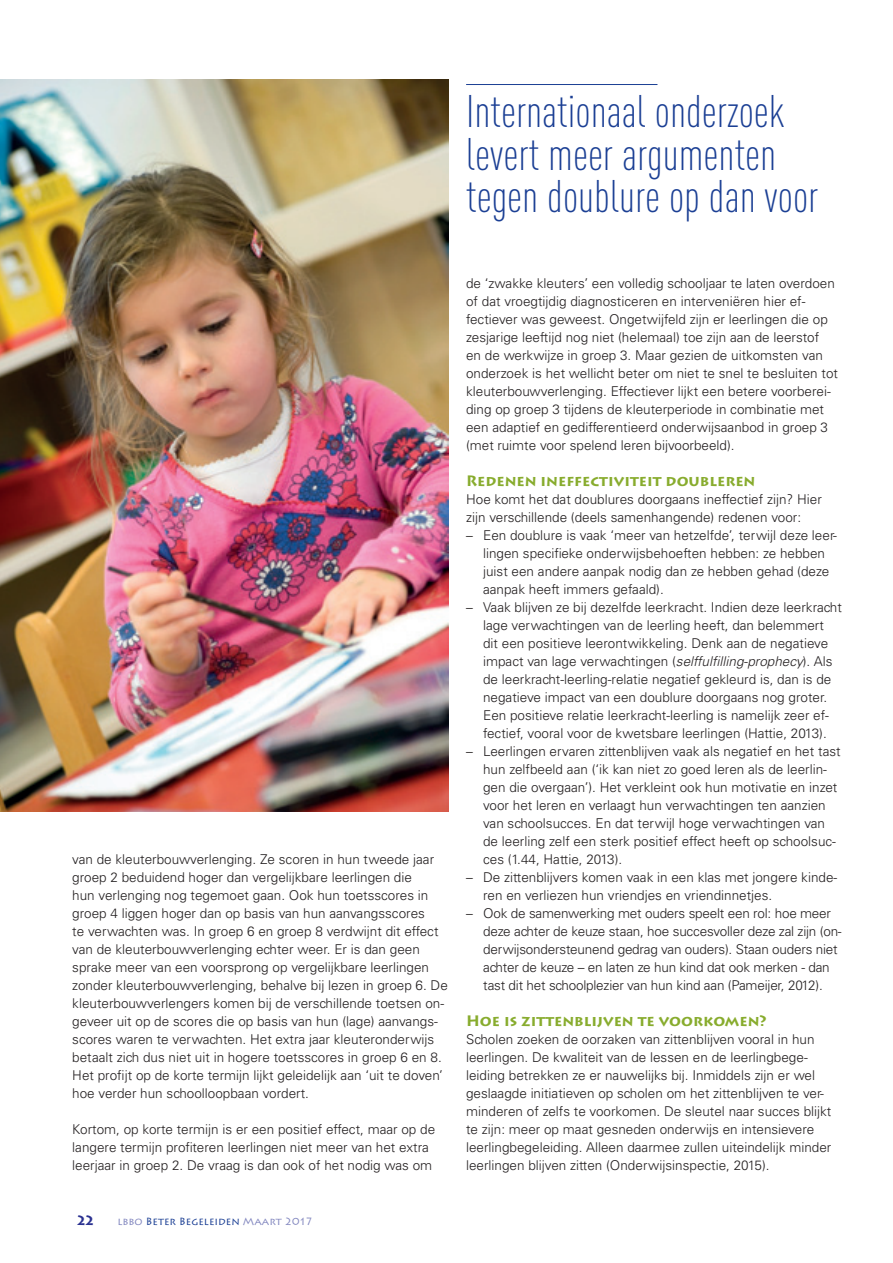
<style>
.page{position:relative;width:893px;height:1263px;background:#fff}
.page>*{position:absolute;margin:0;border:0;box-sizing:border-box;transform-origin:0 0}
.t1{font:300 45px/42.5px "DIN Cond";color:#1b3f94}
.t2{font:700 15px "Lithos Pro";color:#88ac2e}
.t3{font:300 13.5px/18px "Univers LT Std";color:#231f20}
.t4{font:700 13.5px "Lithos Pro";color:#2b3291}
.t5{font:10.5px "Lithos Pro";color:#1b3f94}
.s1{color:#8287bf}
.s2{font-style:italic}
</style>
<div class="page">
<hr style="left:466px;top:84px;width:191px;height:1px;background:#1b3f94">
<img style="left:0;top:80px;width:448px;height:731px">
<h1 class="t1" style="left:466px;top:90px;width:354px">Internationaal onderzoek levert meer argumenten tegen doublure op dan voor</h1>
<p class="t3" style="left:72px;top:850px;width:377px">van de kleuterbouwverlenging. Ze scoren in hun tweede jaar groep 2 beduidend hoger dan vergelijkbare leerlingen die<br>hun verlenging nog tegemoet gaan. Ook hun toetsscores in groep 4 liggen hoger dan op basis van hun aanvangsscores<br>te verwachten was. In groep 6 en groep 8 verdwijnt dit effect van de kleuterbouwverlenging echter weer. Er is dan geen sprake meer van een voorsprong op vergelijkbare leerlingen zonder kleuterbouwverlenging, behalve bij lezen in groep 6. De kleuterbouwverlengers komen bij de verschillende toetsen on&shy;geveer uit op de scores die op basis van hun (lage) aanvangs&shy;scores waren te verwachten. Het extra jaar kleuteronderwijs betaalt zich dus niet uit in hogere toetsscores in groep 6 en 8.<br>Het profijt op de korte termijn lijkt geleidelijk aan ‘uit te doven’ hoe verder hun schoolloopbaan vordert.</p>
<p class="t3" style="left:72px;top:1120px;width:364px">Kortom, op korte termijn is er een positief effect, maar op de langere termijn profiteren leerlingen niet meer van het extra leerjaar in groep 2. De vraag is dan ook of het nodig was om</p>
<p class="t4" style="left:76px;top:1213px;width:20px">22</p>
<p class="t5" style="left:117px;top:1216px;width:197px"><span class="s1">lbbo</span> Beter Begeleiden <span class="s1">Maart 2017</span></p>
<p class="t3" style="left:466px;top:274px;width:373px">de ‘zwakke kleuters’ een volledig schooljaar te laten overdoen of dat vroegtijdig diagnosticeren en interveniëren hier ef&shy;fectiever was geweest. Ongetwijfeld zijn er leerlingen die op zesjarige leeftijd nog niet (helemaal) toe zijn aan de leerstof<br>en de werkwijze in groep 3. Maar gezien de uitkomsten van onderzoek is het wellicht beter om niet te snel te besluiten tot kleuterbouwverlenging. Effectiever lijkt een betere voorberei&shy;ding op groep 3 tijdens de kleuterperiode in combinatie met een adaptief en gedifferentieerd onderwijsaanbod in groep 3 (met ruimte voor spelend leren bijvoorbeeld).</p>
<p class="t2" style="left:466px;top:472px;width:291px">Redenen ineffectiviteit doubleren</p>
<p class="t3" style="left:466px;top:490px;width:357px">Hoe komt het dat doublures doorgaans ineffectief zijn? Hier zijn verschillende (deels samenhangende) redenen voor:</p>
<p class="t3" style="left:483px;top:526px;width:355px;text-indent:-17px">– Een doublure is vaak ‘meer van hetzelfde’, terwijl deze leer&shy;lingen specifieke onderwijsbehoeften hebben: ze hebben juist een andere aanpak nodig dan ze hebben gehad (deze aanpak heeft immers gefaald).</p>
<p class="t3" style="left:466px;top:598px;width:377px;text-align:center">– Vaak blijven ze bij dezelfde leerkracht. Indien deze leerkracht lage verwachtingen van de leerling heeft, dan belemmert<br>dit een positieve leerontwikkeling. Denk aan de negatieve impact van lage verwachtingen (<span class="s2">selffulfilling-prophecy</span>). Als<br>de leerkracht-leerling-relatie negatief gekleurd is, dan is de negatieve impact van een doublure doorgaans nog groter.<br>Een positieve relatie leerkracht-leerling is namelijk zeer ef&shy;fectief, vooral voor de kwetsbare leerlingen (Hattie, 2013).</p>
<p class="t3" style="left:483px;top:742px;width:359px;text-indent:-17px">– Leerlingen ervaren zittenblijven vaak als negatief en het tast hun zelfbeeld aan (‘ik kan niet zo goed leren als de leerlin&shy;gen die overgaan’). Het verkleint ook hun motivatie en inzet voor het leren en verlaagt hun verwachtingen ten aanzien van schoolsucces. En dat terwijl hoge verwachtingen van de leerling zelf een sterk positief effect heeft op schoolsuc&shy;ces (1.44, Hattie, 2013).</p>
<p class="t3" style="left:483px;top:868px;width:356px;text-indent:-17px">– De zittenblijvers komen vaak in een klas met jongere kinde&shy;ren en verliezen hun vriendjes en vriendinnetjes.</p>
<p class="t3" style="left:483px;top:904px;width:360px;text-indent:-17px">– Ook de samenwerking met ouders speelt een rol: hoe meer deze achter de keuze staan, hoe succesvoller deze zal zijn (on&shy;derwijsondersteunend gedrag van ouders). Staan ouders niet achter de keuze – en laten ze hun kind dat ook merken - dan tast dit het schoolplezier van hun kind aan (Pameijer, 2012).</p>
<p class="t2" style="left:466px;top:1012px;width:302px">Hoe is zittenblijven te voorkomen?</p>
<p class="t3" style="left:466px;top:1030px;width:367px">Scholen zoeken de oorzaken van zittenblijven vooral in hun leerlingen. De kwaliteit van de lessen en de leerlingbege&shy;leiding betrekken ze er nauwelijks bij. Inmiddels zijn er wel geslaagde initiatieven op scholen om het zittenblijven te ver&shy;minderen of zelfs te voorkomen. De sleutel naar succes blijkt te zijn: meer op maat gesneden onderwijs en intensievere leerlingbegeleiding. Alleen daarmee zullen uiteindelijk minder leerlingen blijven zitten (Onderwijsinspectie, 2015).</p>
</div>
